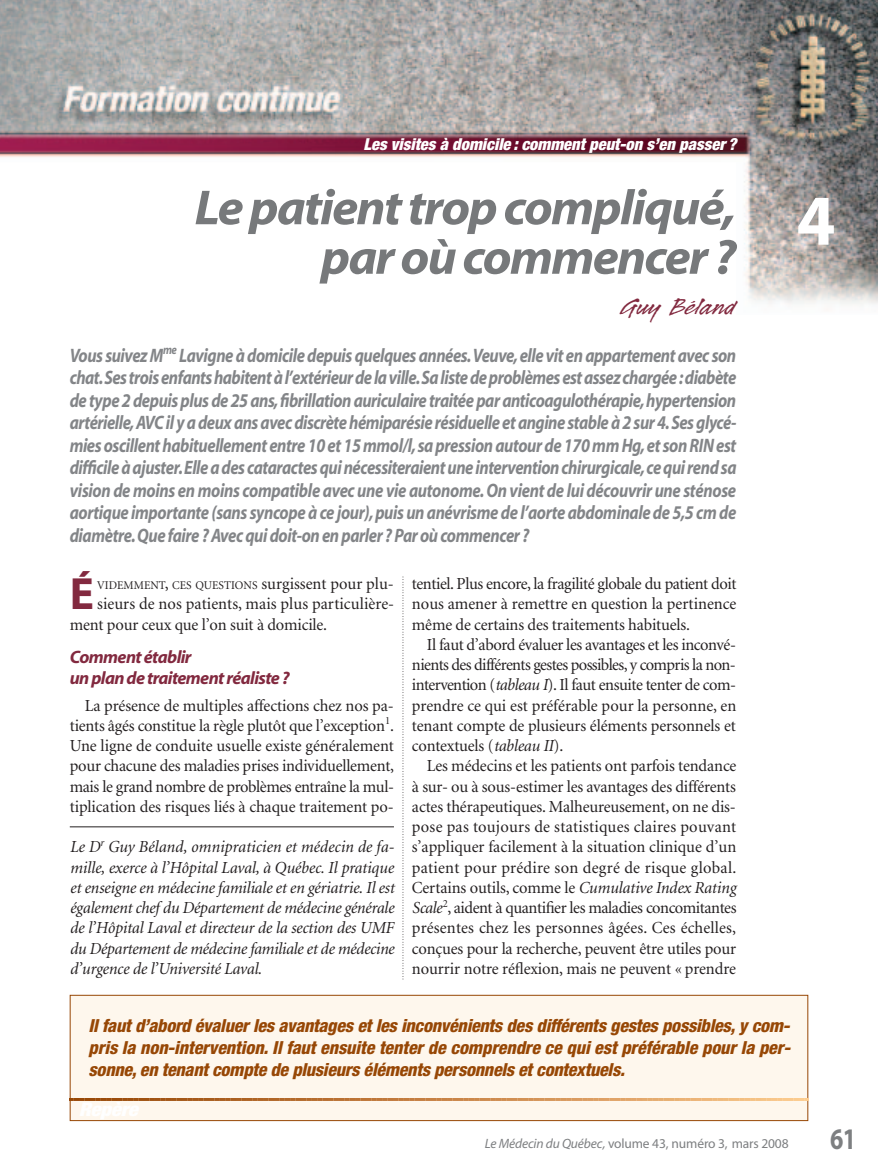
<style>
.page{position:relative;width:878px;height:1175px;background:#fff}
.page>*{position:absolute;margin:0;border:0;box-sizing:border-box;transform-origin:0 0}
.t1{font:700 72px "Myriad";color:#fff}
.t2{font:italic 700 49.5px/49.5px "Myriad";letter-spacing:-.035em;color:#77797b;text-align:right;scale:1.05 1}
.t3{font:700 45.3px "Myriad";color:#82293f}
.t4{font:700 30px "Myriad";color:#7d7f81;scale:.8 1}
.t5{font:27px "Legault Std";color:#82293f;scale:1.2 1}
.t6{font:italic 700 19.5px/22.5px "Myriad";letter-spacing:-.025em;color:#838588;text-align:justify;scale:.85 1}
.t7{font:italic 800 condensed 18px/21.8px "Helvetica Neue";letter-spacing:-.015em;color:#974705;text-align:justify}
.t8{font:italic 700 18px/20.2px "Myriad";letter-spacing:-.035em;color:#82293f}
.t9{font:16.8px/20.2px "Minion";letter-spacing:-.01em;color:#231f20;text-align:justify}
.t10{font:italic 16.8px/20.2px "Minion";letter-spacing:-.015em;color:#231f20;text-align:justify}
.t11{font:italic 900 condensed 16.5px "Helvetica Neue";color:#fff}
.t12{font:13.5px "Myriad";letter-spacing:-.01em;color:#7d7f81}
.t13{font:11.85px "Minion";color:#231f20}
.s1{font-size:16.8px}
.s2{font-style:italic}
</style>
<div class="page">
<img style="left:0;top:0;width:878px;height:304px">
<svg style="left:402px;top:577px;width:1px;height:402px"></svg>
<hr style="left:70px;top:826px;width:324px;height:1px;background:#231f20">
<div style="left:70px;top:995px;width:737px;height:125px;background:#fef7ed"></div>
<div style="left:70px;top:994px;width:738px;height:126px;border:1px solid #974705"></div>
<svg style="left:70px;top:1098px;width:23px;height:22px"></svg>
<hr style="left:97px;top:1098px;width:2px;height:22px;background:#9b4b0a">
<svg style="left:103px;top:1098px;width:109px;height:22px"></svg>
<hr style="left:216px;top:1098px;width:2px;height:22px;background:#a95d1e">
<svg style="left:222px;top:1098px;width:109px;height:22px"></svg>
<hr style="left:335px;top:1098px;width:2px;height:22px;background:#ba7133">
<svg style="left:341px;top:1098px;width:255px;height:22px"></svg>
<hr style="left:600px;top:1098px;width:2px;height:22px;background:#dea065">
<svg style="left:606px;top:1098px;width:109px;height:22px"></svg>
<hr style="left:719px;top:1098px;width:2px;height:22px;background:#efba7d">
<svg style="left:725px;top:1098px;width:82px;height:22px"></svg>
<p class="t11" style="left:363px;top:138px;width:374px">Les visites à domicile : comment peut-on s’en passer ?</p>
<h2 class="t2" style="left:194px;top:188px;width:517px">Le patient trop compliqué, par où commencer ?</h2>
<h3 class="t5" style="left:621px;top:289px;width:98px">Guy Béland</h3>
<p class="t6" style="left:70px;top:346px;width:785px">Vous suivez M<sup>me</sup> Lavigne à domicile depuis quelques années.Veuve, elle vit en appartement avec son chat.Ses trois enfants habitent à l’extérieur de la ville.Sa liste de problèmes est assez chargée : diabète de type 2 depuis plus de 25 ans, fibrillation auriculaire traitée par anticoagulothérapie, hypertension artérielle,AVC il y a deux ans avec discrète hémiparésie résiduelle et angine stable à 2 sur 4.Ses glycé&shy;mies oscillent habituellement entre 10 et 15 mmol/l, sa pression autour de 170 mm Hg, et son RIN est difficile à ajuster.Elle a des cataractes qui nécessiteraient une intervention chirurgicale,ce qui rend sa vision de moins en moins compatible avec une vie autonome. On vient de lui découvrir une sténose aortique importante (sans syncope à ce jour), puis un anévrisme de l’aorte abdominale de 5,5 cm de diamètre.Que faire ? Avec qui doit-on en parler ? Par où commencer ?</p>
<h3 class="t3" style="left:70px;top:577px;width:26px">É</h3>
<p class="t13" style="left:97px;top:580px;width:298px">VIDEMMENT<span class="s1">,</span> CES QUESTIONS <span class="s1">surgissent pour plu-</span></p>
<p class="t9" style="left:70px;top:595px;width:326px;text-indent:27px">sieurs de nos patients, mais plus particulière&shy;ment pour ceux que l’on suit à domicile.</p>
<p class="t8" style="left:70px;top:649px;width:221px">Comment établir<br>un plan de traitement réaliste ?</p>
<p class="t9" style="left:70px;top:696px;width:326px;text-indent:15px">La présence de multiples affections chez nos pa&shy;tients âgés constitue la règle plutôt que l’exception<sup>1</sup>.<br>Une ligne de conduite usuelle existe généralement pour chacune des maladies prises individuellement, mais le grand nombre de problèmes entraîne la mul&shy;tiplication des risques liés à chaque traitement po-</p>
<p class="t10" style="left:70px;top:838px;width:326px">Le D<sup>r</sup> Guy Béland, omnipraticien et médecin de fa&shy;mille, exerce à l’Hôpital Laval, à Québec. Il pratique et enseigne en médecine familiale et en gériatrie. Il est également chef du Département de médecine générale de l’Hôpital Laval et directeur de la section des UMF du Département de médecine familiale et de médecine d’urgence de l’Université Laval.</p>
<p class="t9" style="left:412px;top:575px;width:326px">tentiel. Plus encore, la fragilité globale du patient doit nous amener à remettre en question la pertinence même de certains des traitements habituels.</p>
<p class="t9" style="left:412px;top:635px;width:326px;text-indent:15px">Il faut d’abord évaluer les avantages et les inconvé&shy;nients des différents gestes possibles, y compris la non&shy;intervention (<span class="s2">tableau I</span>). Il faut ensuite tenter de com&shy;prendre ce qui est préférable pour la personne, en tenant compte de plusieurs éléments personnels et contextuels (<span class="s2">tableau II</span>).</p>
<p class="t9" style="left:412px;top:757px;width:326px;text-indent:15px">Les médecins et les patients ont parfois tendance à sur- ou à sous-estimer les avantages des différents actes thérapeutiques. Malheureusement, on ne dis&shy;pose pas toujours de statistiques claires pouvant s’appliquer facilement à la situation clinique d’un patient pour prédire son degré de risque global.<br>Certains outils, comme le <span class="s2">Cumulative Index Rating Scale</span><sup>2</sup>, aident à quantifier les maladies concomitantes présentes chez les personnes âgées. Ces échelles, conçues pour la recherche, peuvent être utiles pour nourrir notre réflexion, mais ne peuvent « prendre</p>
<h1 class="t1" style="left:796px;top:193px;width:40px">4</h1>
<p class="t7" style="left:88px;top:1016px;width:703px">Il faut d’abord évaluer les avantages et les inconvénients des différents gestes possibles, y com&shy;pris la non-intervention. Il faut ensuite tenter de comprendre ce qui est préférable pour la per&shy;sonne, en tenant compte de plusieurs éléments personnels et contextuels.</p>
<p class="t12" style="left:485px;top:1138px;width:305px"><span class="s2">Le Médecin du Québec,</span> volume 43, numéro 3, mars 2008</p>
<h3 class="t4" style="left:830px;top:1127px;width:34px">61</h3>
</div>
